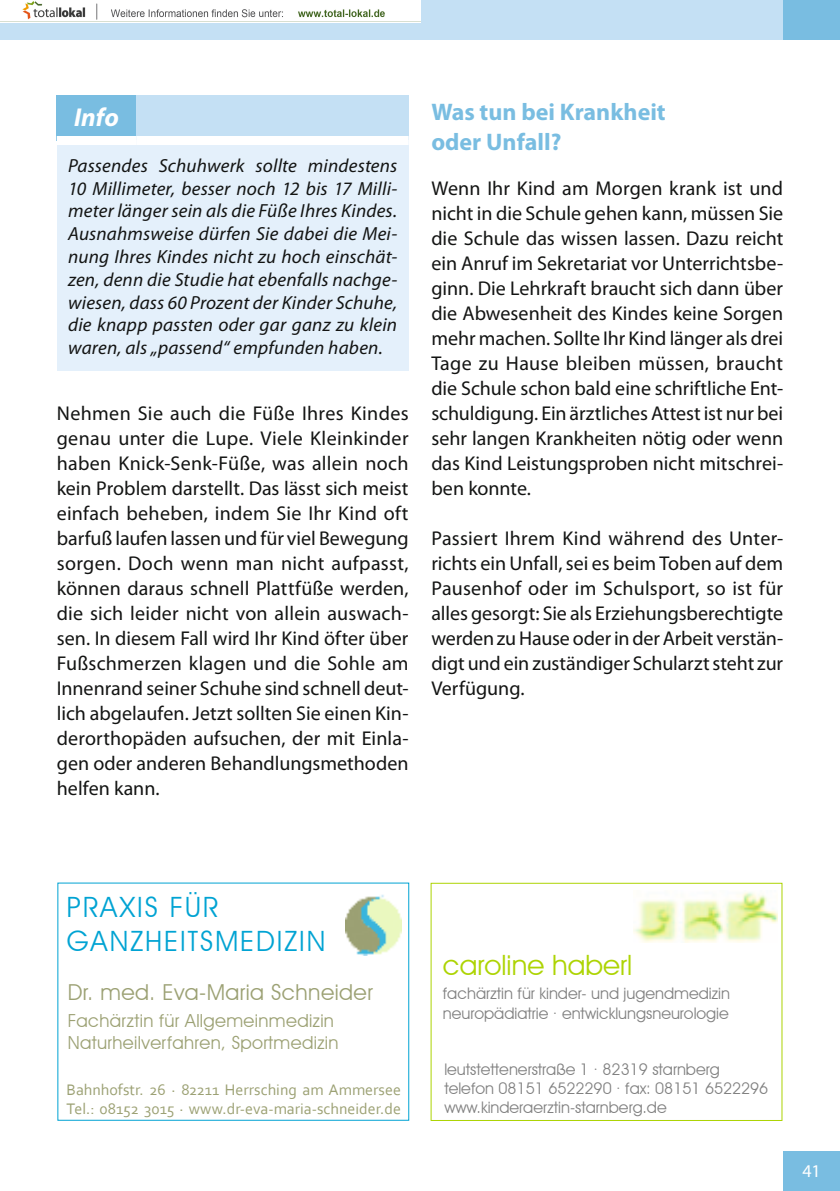
<style>
.page{position:relative;width:840px;height:1191px;background:#fff}
.page>*{position:absolute;margin:0;border:0;box-sizing:border-box;transform-origin:0 0}
.t1{font:28px/33.6px "Avant Garde IT Cby BT";letter-spacing:.07em;color:#00a3d3}
.t2{font:28px "Avant Garde IT Cby BT";color:#add403}
.t3{font:italic 700 26px "Myriad Pro";color:#fff}
.t4{font:700 24px/30px "Myriad Pro";color:#79bde1}
.t5{font:22px "Avant Garde IT Cby BT";letter-spacing:.02em;color:#9ca174}
.t6{font:20px/25px "Myriad Pro";color:#131413;text-align:justify}
.t7{font:italic 19px/22.8px "Myriad Pro";letter-spacing:.01em;color:#131413;text-align:justify}
.t8{font:18px/21.6px "Avant Garde IT Cby BT";letter-spacing:.02em;color:#9ca174}
.t9{font:18px "Myriad Pro";color:#fff}
.t10{font:16px/19.2px "Avant Garde IT Cby BT";color:#818181}
.t11{font:16px/19.2px "Corbel";color:#9ca174}
</style>
<div class="page">
<img style="left:345px;top:894px;width:56px;height:61px">
<div style="left:430px;top:882px;width:352px;height:239px;border:1px solid #add403"></div>
<img style="left:633px;top:892px;width:144px;height:50px">
<div style="left:0;top:0;width:839px;height:40px;background:#c4e0f4"></div>
<div style="left:782px;top:1151px;width:57px;height:40px;background:#79bde1"></div>
<div style="left:782px;top:0;width:57px;height:40px;background:#79bde1"></div>
<div style="left:57px;top:95px;width:79px;height:45px;background:#79bde1"></div>
<div style="left:136px;top:95px;width:272px;height:45px;background:#c4e0f4"></div>
<div style="left:57px;top:140px;width:351px;height:231px;background:#e4f0fb"></div>
<div style="left:57px;top:136px;width:79px;height:9px;background:#fff"></div>
<div style="left:136px;top:136px;width:272px;height:9px;background:#fff"></div>
<img style="left:0;top:0;width:420px;height:22px">
<h2 class="t3" style="left:74px;top:100px;width:46px">Info</h2>
<p class="t7" style="left:68px;top:154px;width:330px">Passendes Schuhwerk sollte mindestens 10 Millimeter, besser noch 12 bis 17 Milli&shy;meter länger sein als die Füße Ihres Kindes.<br>Ausnahmsweise dürfen Sie dabei die Mei&shy;nung Ihres Kindes nicht zu hoch einschät&shy;zen, denn die Studie hat ebenfalls nachge&shy;wiesen, dass 60 Prozent der Kinder Schuhe, die knapp passten oder gar ganz zu klein waren, als „passend“ empfunden haben.</p>
<p class="t6" style="left:57px;top:400px;width:353px">Nehmen Sie auch die Füße Ihres Kindes genau unter die Lupe. Viele Kleinkinder haben Knick-Senk-Füße, was allein noch kein Problem darstellt. Das lässt sich meist einfach beheben, indem Sie Ihr Kind oft barfuß laufen lassen und für viel Bewegung sorgen. Doch wenn man nicht aufpasst, können daraus schnell Plattfüße werden, die sich leider nicht von allein auswach&shy;sen. In diesem Fall wird Ihr Kind öfter über Fußschmerzen klagen und die Sohle am Innenrand seiner Schuhe sind schnell deut&shy;lich abgelaufen. Jetzt sollten Sie einen Kin&shy;derorthopäden aufsuchen, der mit Einla&shy;gen oder anderen Behandlungsmethoden helfen kann.</p>
<p class="t4" style="left:431px;top:96px;width:236px">Was tun bei Krankheit oder Unfall?</p>
<p class="t6" style="left:431px;top:175px;width:353px">Wenn Ihr Kind am Morgen krank ist und nicht in die Schule gehen kann, müssen Sie die Schule das wissen lassen. Dazu reicht ein Anruf im Sekretariat vor Unterrichtsbe&shy;ginn. Die Lehrkraft braucht sich dann über die Abwesenheit des Kindes keine Sorgen mehr machen. Sollte Ihr Kind länger als drei Tage zu Hause bleiben müssen, braucht die Schule schon bald eine schriftliche Ent&shy;schuldigung. Ein ärztliches Attest ist nur bei sehr langen Krankheiten nötig oder wenn das Kind Leistungsproben nicht mitschrei&shy;ben konnte.</p>
<p class="t6" style="left:431px;top:525px;width:353px">Passiert Ihrem Kind während des Unter&shy;richts ein Unfall, sei es beim Toben auf dem Pausenhof oder im Schulsport, so ist für alles gesorgt: Sie als Erziehungsberechtigte werden zu Hause oder in der Arbeit verstän&shy;digt und ein zuständiger Schularzt steht zur Verfügung.</p>
<h1 class="t1" style="left:67px;top:890px;width:260px">PRAXIS FÜR<br>GANZHEITSMEDIZIN</h1>
<p class="t5" style="left:68px;top:978px;width:306px">Dr. med. Eva-Maria Schneider</p>
<p class="t8" style="left:68px;top:1009px;width:272px">Fachärztin für Allgemeinmedizin<br>Naturheilverfahren, Sportmedizin</p>
<p class="t11" style="left:66px;top:1079px;width:336px">Bahnhofstr. 26 · 82211 Herrsching am Ammersee<br>Tel.: 08152 3015 · www.dr-eva-maria-schneider.de</p>
<h1 class="t2" style="left:442px;top:947px;width:191px">caroline haberl</h1>
<p class="t10" style="left:442px;top:984px;width:288px">fachärztin für kinder- und jugendmedizin neuropädiatrie · entwicklungsneurologie</p>
<p class="t10" style="left:444px;top:1059px;width:325px">leutstettenerstraße 1 · 82319 starnberg telefon 08151 6522290 · fax: 08151 6522296 www.kinderaerztin-starnberg.de</p>
<p class="t9" style="left:801px;top:1160px;width:20px">41</p>
</div>
